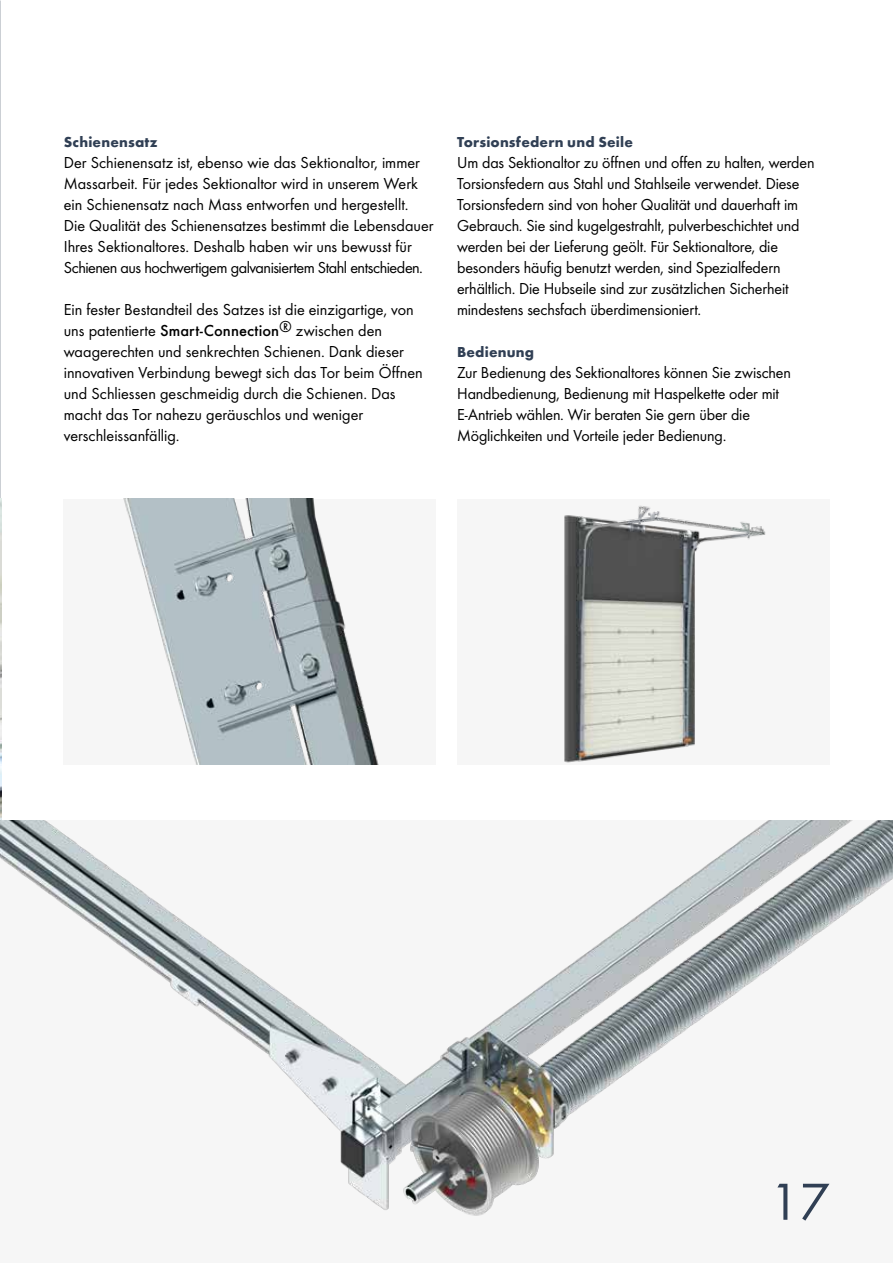
<style>
.page{position:relative;width:893px;height:1263px;background:#fff}
.page>*{position:absolute;margin:0;border:0;box-sizing:border-box;transform-origin:0 0}
.t1{font:54px "Futura Boo";color:#303f54}
.t2{font:16.5px/21px "Futura Boo";letter-spacing:-.005em;color:#000}
.t3{font:700 15px "Futura";letter-spacing:.015em;color:#303f54}
.s1{font-family:"Futura";font-weight:500}
</style>
<div class="page">
<img style="left:0;top:499px;width:2px;height:322px">
<img style="left:0;top:821px;width:893px;height:395px">
<img style="left:123px;top:499px;width:256px;height:265px">
<img style="left:564px;top:505px;width:202px;height:258px">
<p class="t3" style="left:64px;top:133px;width:95px">Schienensatz</p>
<p class="t2" style="left:64px;top:152px;width:371px">Der Schienensatz ist, ebenso wie das Sektionaltor, immer Massarbeit. Für jedes Sektionaltor wird in unserem Werk ein Schienensatz nach Mass entworfen und hergestellt.<br>Die Qualität des Schienensatzes bestimmt die Lebensdauer Ihres Sektionaltores. Deshalb haben wir uns bewusst für Schienen aus hochwertigem galvanisiertem Stahl entschieden.</p>
<p class="t2" style="left:64px;top:299px;width:361px">Ein fester Bestandteil des Satzes ist die einzigartige, von uns patentierte <span class="s1">Smart-Connection</span>® zwischen den waagerechten und senkrechten Schienen. Dank dieser innovativen Verbindung bewegt sich das Tor beim Öffnen und Schliessen geschmeidig durch die Schienen. Das macht das Tor nahezu geräuschlos und weniger verschleissanfällig.</p>
<p class="t3" style="left:457px;top:133px;width:177px">Torsionsfedern und Seile</p>
<p class="t2" style="left:457px;top:152px;width:359px">Um das Sektionaltor zu öffnen und offen zu halten, werden Torsionsfedern aus Stahl und Stahlseile verwendet. Diese Torsionsfedern sind von hoher Qualität und dauerhaft im Gebrauch. Sie sind kugelgestrahlt, pulverbeschichtet und werden bei der Lieferung geölt. Für Sektionaltore, die besonders häufig benutzt werden, sind Spezialfedern erhältlich. Die Hubseile sind zur zusätzlichen Sicherheit mindestens sechsfach überdimensioniert.</p>
<p class="t3" style="left:457px;top:343px;width:79px">Bedienung</p>
<p class="t2" style="left:457px;top:362px;width:335px">Zur Bedienung des Sektionaltores können Sie zwischen Handbedienung, Bedienung mit Haspelkette oder mit E-Antrieb wählen. Wir beraten Sie gern über die Möglichkeiten und Vorteile jeder Bedienung.</p>
<h1 class="t1" style="left:769px;top:1169px;width:61px">17</h1>
</div>
